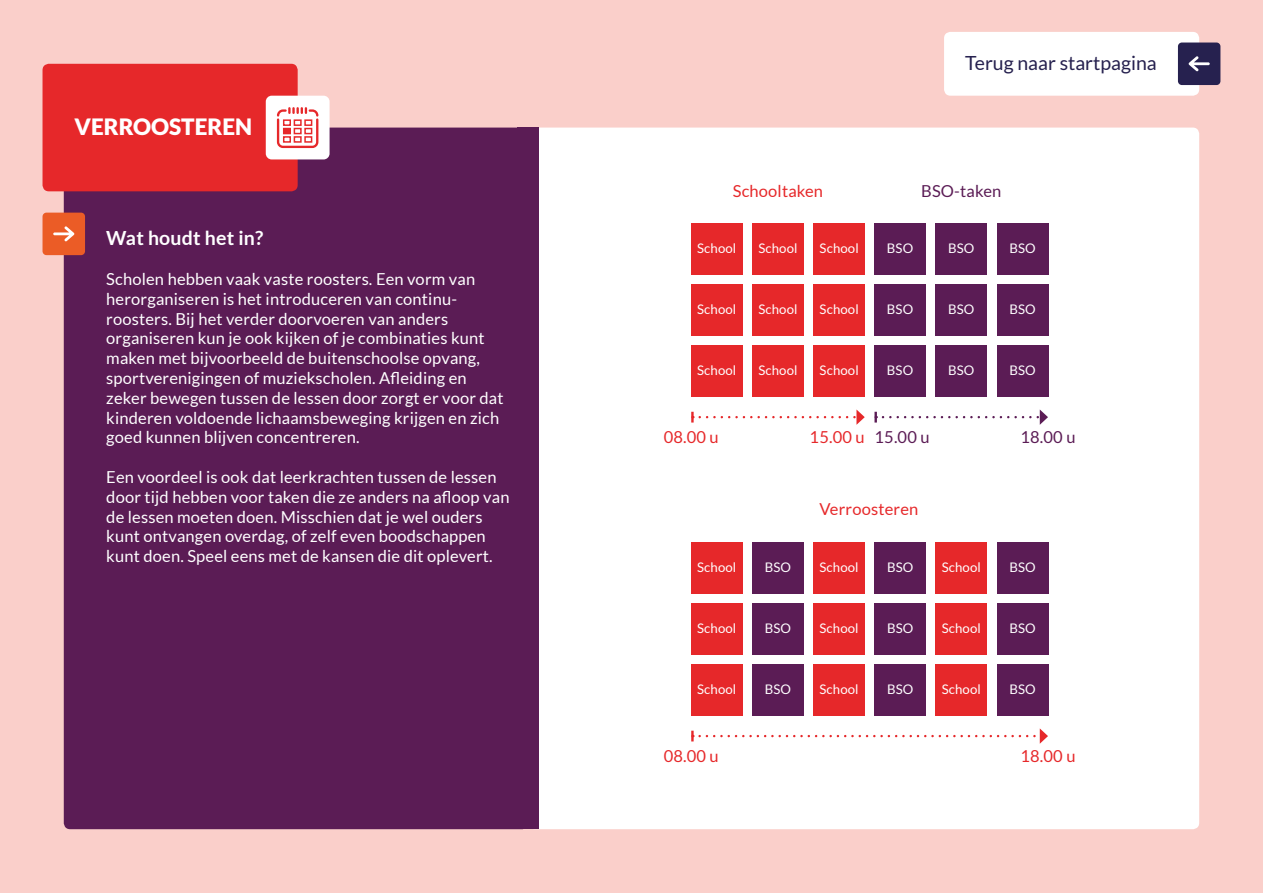
<style>
.page{position:relative;width:1263px;height:893px;background:#facfca}
.page>*{position:absolute;margin:0;border:0;box-sizing:border-box;transform-origin:0 0}
.t1{font:900 22.5px "Lato";color:#fff}
.t2{font:19.5px "Lato";color:#26214f}
.t3{font:700 19.5px "Lato";letter-spacing:.01em;color:#fff}
.t4{font:16.5px/19.8px "Lato";letter-spacing:.01em;color:#fff}
.t5{font:16.5px "Lato";letter-spacing:.01em;color:#e6282a}
.t6{font:16.5px "Lato";letter-spacing:.01em;color:#5b1c55}
.t7{font:13.2px "Lato";letter-spacing:.01em;color:#fff}
.s1{color:#5b1c55}
</style>
<div class="page">
<div style="left:64px;top:128px;width:464px;height:701px;background:#5b1c55;border-radius:6px"></div>
<div style="left:528px;top:128px;width:671px;height:701px;background:#fff;border-radius:6px"></div>
<div style="left:43px;top:64px;width:255px;height:127px;background:#e6282a;border-radius:6px"></div>
<div style="left:43px;top:213px;width:42px;height:42px;background:#eb5c26;border-radius:4px"></div>
<svg style="left:53px;top:226px;width:21px;height:15px"></svg>
<div style="left:518px;top:128px;width:21px;height:701px;background:#5b1c55"></div>
<div style="left:266px;top:96px;width:64px;height:63px;background:#fff;border-radius:6px"></div>
<svg style="left:276px;top:107px;width:43px;height:42px"></svg>
<div style="left:944px;top:32px;width:255px;height:64px;background:#fff;border-radius:6px"></div>
<div style="left:1178px;top:43px;width:42px;height:42px;background:#26214f;border-radius:4px"></div>
<svg style="left:1189px;top:56px;width:21px;height:15px"></svg>
<div style="left:691px;top:223px;width:51px;height:51px;background:#e6282a"></div>
<div style="left:874px;top:223px;width:51px;height:51px;background:#5b1c55"></div>
<div style="left:691px;top:284px;width:51px;height:51px;background:#e6282a"></div>
<div style="left:874px;top:284px;width:51px;height:51px;background:#5b1c55"></div>
<div style="left:691px;top:346px;width:51px;height:51px;background:#e6282a"></div>
<div style="left:691px;top:542px;width:51px;height:51px;background:#e6282a"></div>
<div style="left:691px;top:603px;width:51px;height:51px;background:#e6282a"></div>
<div style="left:691px;top:665px;width:51px;height:51px;background:#e6282a"></div>
<div style="left:874px;top:346px;width:51px;height:51px;background:#5b1c55"></div>
<div style="left:752px;top:542px;width:51px;height:51px;background:#5b1c55"></div>
<div style="left:752px;top:603px;width:51px;height:51px;background:#5b1c55"></div>
<div style="left:752px;top:665px;width:51px;height:51px;background:#5b1c55"></div>
<div style="left:752px;top:223px;width:51px;height:51px;background:#e6282a"></div>
<div style="left:936px;top:223px;width:51px;height:51px;background:#5b1c55"></div>
<div style="left:752px;top:284px;width:51px;height:51px;background:#e6282a"></div>
<div style="left:936px;top:284px;width:51px;height:51px;background:#5b1c55"></div>
<div style="left:752px;top:346px;width:51px;height:51px;background:#e6282a"></div>
<div style="left:813px;top:542px;width:51px;height:51px;background:#e6282a"></div>
<div style="left:813px;top:603px;width:51px;height:51px;background:#e6282a"></div>
<div style="left:813px;top:665px;width:51px;height:51px;background:#e6282a"></div>
<div style="left:936px;top:346px;width:51px;height:51px;background:#5b1c55"></div>
<div style="left:875px;top:542px;width:51px;height:51px;background:#5b1c55"></div>
<div style="left:875px;top:603px;width:51px;height:51px;background:#5b1c55"></div>
<div style="left:875px;top:665px;width:51px;height:51px;background:#5b1c55"></div>
<div style="left:814px;top:223px;width:51px;height:51px;background:#e6282a"></div>
<div style="left:997px;top:223px;width:51px;height:51px;background:#5b1c55"></div>
<div style="left:814px;top:284px;width:51px;height:51px;background:#e6282a"></div>
<div style="left:997px;top:284px;width:51px;height:51px;background:#5b1c55"></div>
<div style="left:814px;top:346px;width:51px;height:51px;background:#e6282a"></div>
<div style="left:936px;top:542px;width:51px;height:51px;background:#e6282a"></div>
<div style="left:936px;top:603px;width:51px;height:51px;background:#e6282a"></div>
<div style="left:936px;top:665px;width:51px;height:51px;background:#e6282a"></div>
<div style="left:997px;top:346px;width:51px;height:51px;background:#5b1c55"></div>
<div style="left:997px;top:542px;width:51px;height:51px;background:#5b1c55"></div>
<div style="left:997px;top:603px;width:51px;height:51px;background:#5b1c55"></div>
<div style="left:997px;top:665px;width:51px;height:51px;background:#5b1c55"></div>
<svg style="left:691px;top:412px;width:3px;height:11px"></svg>
<svg style="left:700px;top:409px;width:165px;height:16px"></svg>
<svg style="left:874px;top:412px;width:3px;height:11px"></svg>
<svg style="left:883px;top:409px;width:165px;height:16px"></svg>
<svg style="left:691px;top:728px;width:357px;height:16px"></svg>
<h1 class="t1" style="left:74px;top:114px;width:179px">VERROOSTEREN</h1>
<p class="t3" style="left:106px;top:227px;width:159px">Wat houdt het in?</p>
<p class="t4" style="left:106px;top:269px;width:399px">Scholen hebben vaak vaste roosters. Een vorm van herorganiseren is het introduceren van continu&shy;roosters. Bij het verder doorvoeren van anders organiseren kun je ook kijken of je combinaties kunt maken met bijvoorbeeld de buitenschoolse opvang, sportverenigingen of muziekscholen. Afleiding en zeker bewegen tussen de lessen door zorgt er voor dat kinderen voldoende lichaamsbeweging krijgen en zich goed kunnen blijven concentreren.</p>
<p class="t4" style="left:106px;top:467px;width:405px">Een voordeel is ook dat leerkrachten tussen de lessen door tijd hebben voor taken die ze anders na afloop van de lessen moeten doen. Misschien dat je wel ouders kunt ontvangen overdag, of zelf even boodschappen kunt doen. Speel eens met de kansen die dit oplevert.</p>
<p class="t5" style="left:733px;top:182px;width:92px">Schooltaken</p>
<p class="t2" style="left:965px;top:52px;width:193px">Terug naar startpagina</p>
<p class="t6" style="left:921px;top:182px;width:82px">BSO-taken</p>
<p class="t7" style="left:697px;top:241px;width:41px">School</p>
<p class="t7" style="left:887px;top:241px;width:28px">BSO</p>
<p class="t7" style="left:758px;top:241px;width:41px">School</p>
<p class="t7" style="left:948px;top:241px;width:28px">BSO</p>
<p class="t7" style="left:820px;top:241px;width:41px">School</p>
<p class="t7" style="left:1009px;top:241px;width:28px">BSO</p>
<p class="t7" style="left:697px;top:302px;width:41px">School</p>
<p class="t7" style="left:887px;top:302px;width:28px">BSO</p>
<p class="t7" style="left:758px;top:302px;width:41px">School</p>
<p class="t7" style="left:948px;top:302px;width:28px">BSO</p>
<p class="t7" style="left:820px;top:302px;width:41px">School</p>
<p class="t7" style="left:1009px;top:302px;width:28px">BSO</p>
<p class="t7" style="left:697px;top:363px;width:41px">School</p>
<p class="t5" style="left:664px;top:428px;width:57px">08.00 u</p>
<p class="t7" style="left:758px;top:363px;width:41px">School</p>
<p class="t7" style="left:820px;top:363px;width:41px">School</p>
<p class="t7" style="left:887px;top:363px;width:28px">BSO</p>
<p class="t7" style="left:948px;top:363px;width:28px">BSO</p>
<p class="t7" style="left:1009px;top:363px;width:28px">BSO</p>
<p class="t5" style="left:810px;top:428px;width:122px">15.00 u <span class="s1">15.00 u</span></p>
<p class="t6" style="left:1020px;top:428px;width:57px">18.00 u</p>
<p class="t5" style="left:819px;top:500px;width:100px">Verroosteren</p>
<p class="t7" style="left:697px;top:560px;width:41px">School</p>
<p class="t7" style="left:765px;top:560px;width:28px">BSO</p>
<p class="t7" style="left:819px;top:560px;width:41px">School</p>
<p class="t7" style="left:887px;top:560px;width:28px">BSO</p>
<p class="t7" style="left:942px;top:560px;width:41px">School</p>
<p class="t7" style="left:1009px;top:560px;width:28px">BSO</p>
<p class="t7" style="left:697px;top:621px;width:41px">School</p>
<p class="t7" style="left:765px;top:621px;width:28px">BSO</p>
<p class="t7" style="left:819px;top:621px;width:41px">School</p>
<p class="t7" style="left:887px;top:621px;width:28px">BSO</p>
<p class="t7" style="left:942px;top:621px;width:41px">School</p>
<p class="t7" style="left:1009px;top:621px;width:28px">BSO</p>
<p class="t7" style="left:697px;top:682px;width:41px">School</p>
<p class="t7" style="left:765px;top:682px;width:28px">BSO</p>
<p class="t7" style="left:819px;top:682px;width:41px">School</p>
<p class="t7" style="left:887px;top:682px;width:28px">BSO</p>
<p class="t7" style="left:942px;top:682px;width:41px">School</p>
<p class="t7" style="left:1009px;top:682px;width:28px">BSO</p>
<p class="t5" style="left:664px;top:747px;width:57px">08.00 u</p>
<p class="t5" style="left:1020px;top:747px;width:57px">18.00 u</p>
</div>
